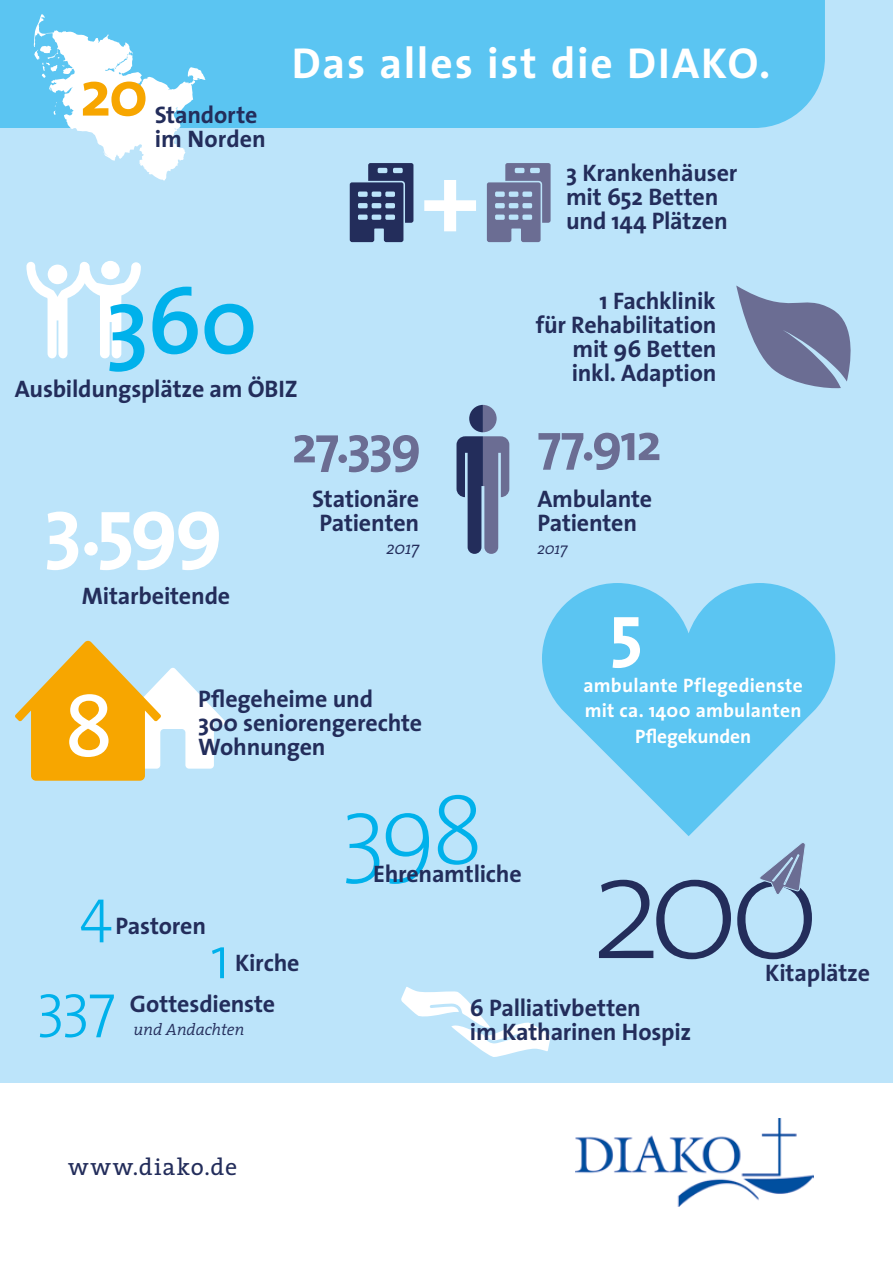
<style>
.page{position:relative;width:893px;height:1263px;background:#fff}
.page>*{position:absolute;margin:0;border:0;box-sizing:border-box;transform-origin:0 0}
.t1{font:200 150px "The Sans";color:#232d5b}
.t2{font:200 97.5px "The Sans";color:#00b1eb}
.t3{font:600 94.8px "The Sans";color:#00b1eb}
.t4{font:90px "The Sans Regular Caps";color:#fff}
.t5{font:700 82.5px "The Sans";color:#fff}
.t6{font:700 72.3px "The Sans";color:#fff}
.t7{font:700 64.95px "The Sans";color:#f7a600}
.t8{font:300 60px "The Sans";color:#00b1eb}
.t9{font:700 52.5px "The Sans";letter-spacing:-.035em;color:#6b6d93}
.t10{font:700 43.5px "The Sans";letter-spacing:.04em;color:#fff}
.t11{font:700 24px/24px "The Sans";letter-spacing:-.01em;color:#232d5b}
.t12{font:24px "The Serif";letter-spacing:.055em;color:#232d5b}
.t13{font:700 19.5px/25.5px "The Sans";letter-spacing:.01em;color:#fff;text-align:center}
.t14{font:italic 300 18px "The Serif";color:#232d5b}
.t15{font:italic 300 16.5px "The Serif";letter-spacing:-.015em;color:#232d5b}
</style>
<div class="page">
<div style="left:0;top:0;width:893px;height:1082px;background:#bce4fa"></div>
<div style="left:0;top:0;width:825px;height:128px;background:#5bc5f2"></div>
<img style="left:575px;top:1118px;width:238px;height:89px">
<svg style="left:34px;top:14px;width:171px;height:167px"></svg>
<svg style="left:760px;top:843px;width:45px;height:51px"></svg>
<svg style="left:736px;top:285px;width:115px;height:104px"></svg>
<svg style="left:350px;top:163px;width:63px;height:79px"></svg>
<svg style="left:487px;top:163px;width:64px;height:79px"></svg>
<svg style="left:424px;top:180px;width:52px;height:51px"></svg>
<svg style="left:26px;top:262px;width:115px;height:96px"></svg>
<div style="left:101px;top:261px;width:19px;height:18px;background:#fff;border-radius:50%"></div>
<svg style="left:456px;top:405px;width:53px;height:149px"></svg>
<svg style="left:542px;top:583px;width:293px;height:253px;fill:#5bc5f2"></svg>
<svg style="left:401px;top:987px;width:150px;height:70px"></svg>
<svg style="left:15px;top:640px;width:211px;height:141px"></svg>
<h3 class="t7" style="left:80px;top:39px;width:70px">20</h3>
<p class="t11" style="left:155px;top:103px;width:113px">Standorte im Norden</p>
<h3 class="t10" style="left:292px;top:27px;width:480px">Das alles ist die DIAKO.</h3>
<p class="t11" style="left:566px;top:160px;width:173px">3 Krankenhäuser mit 652 Betten und 144 Plätzen</p>
<h3 class="t3" style="left:106px;top:242px;width:154px">360</h3>
<p class="t11" style="left:15px;top:376px;width:284px">Ausbildungsplätze am ÖBIZ</p>
<h3 class="t5" style="left:44px;top:457px;width:181px">3.599</h3>
<p class="t11" style="left:82px;top:583px;width:150px">Mitarbeitende</p>
<h3 class="t9" style="left:292px;top:401px;width:131px">27.339</h3>
<p class="t11" style="left:312px;top:487px;width:108px">Stationäre<br>Patienten</p>
<p class="t14" style="left:386px;top:533px;width:34px">2017</p>
<h3 class="t4" style="left:64px;top:676px;width:51px">8</h3>
<p class="t11" style="left:198px;top:686px;width:226px">Pflegeheime und<br>300 seniorengerechte<br>Wohnungen</p>
<h3 class="t8" style="left:80px;top:860px;width:34px">4</h3>
<p class="t11" style="left:116px;top:913px;width:92px">Pastoren</p>
<h3 class="t8" style="left:210px;top:908px;width:22px">1</h3>
<p class="t11" style="left:235px;top:950px;width:66px">Kirche</p>
<h2 class="t2" style="left:341px;top:778px;width:145px">398</h2>
<p class="t11" style="left:373px;top:861px;width:150px">Ehrenamtliche</p>
<p class="t11" style="left:536px;top:288px;width:182px;text-align:right">1 Fachklinik<br>für Rehabilitation mit 96 Betten inkl. Adaption</p>
<h3 class="t9" style="left:537px;top:398px;width:126px">77.912</h3>
<p class="t11" style="left:537px;top:487px;width:116px">Ambulante<br>Patienten</p>
<p class="t15" style="left:537px;top:535px;width:32px">2017</p>
<h3 class="t6" style="left:609px;top:569px;width:35px">5</h3>
<p class="t13" style="left:584px;top:672px;width:221px">ambulante Pflegedienste mit ca. 1400 ambulanten<br>Pflegekunden</p>
<h1 class="t1" style="left:590px;top:827px;width:233px">200</h1>
<p class="t11" style="left:765px;top:960px;width:106px">Kitaplätze</p>
<h3 class="t8" style="left:37px;top:955px;width:81px">337</h3>
<p class="t11" style="left:130px;top:991px;width:147px">Gottesdienste</p>
<p class="t15" style="left:134px;top:1015px;width:112px">und Andachten</p>
<p class="t12" style="left:68px;top:1147px;width:171px">www.diako.de</p>
<p class="t11" style="left:470px;top:995px;width:223px">6 Palliativbetten<br>im Katharinen Hospiz</p>
</div>
